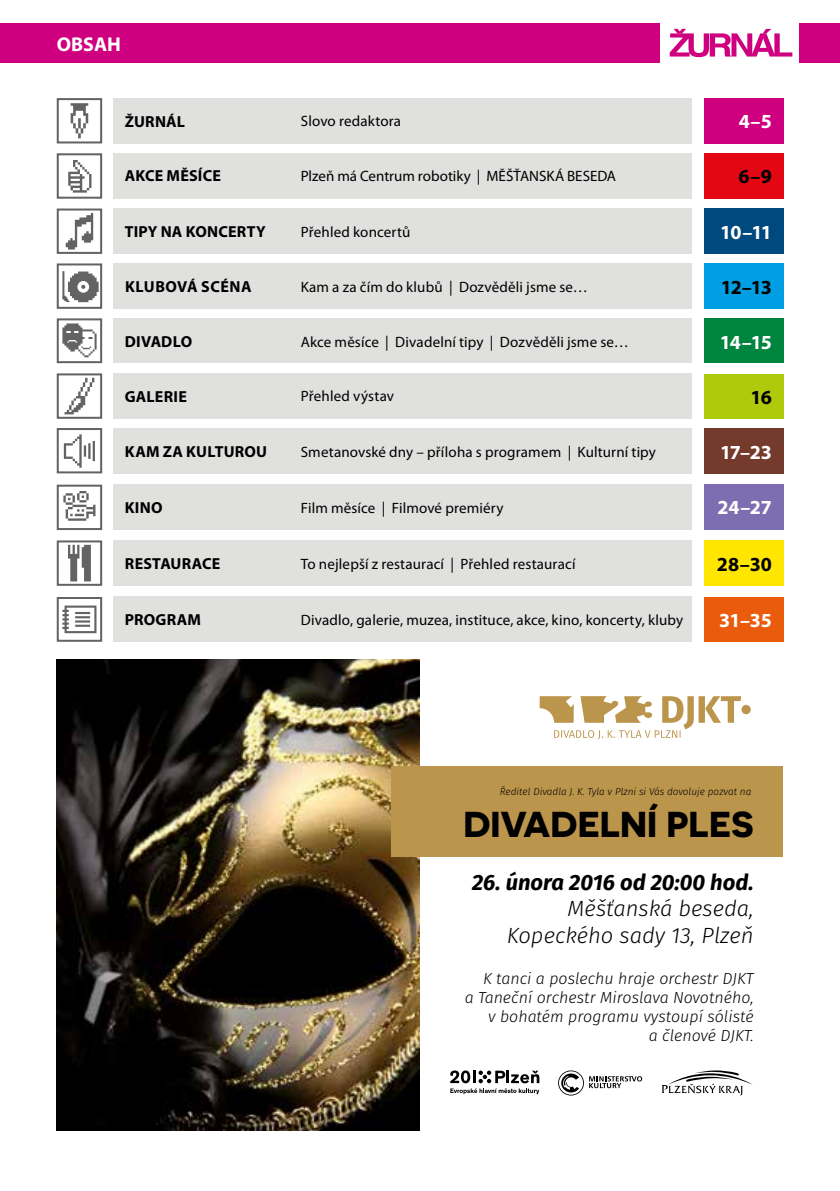
<style>
.page{position:relative;width:840px;height:1191px;background:#fff}
.page>*{position:absolute;margin:0;border:0;box-sizing:border-box;transform-origin:0 0}
.t1{font:700 36px "Novecentosanswide";color:#000}
.t2{font:italic 300 22px/26.4px "Fira Sans";color:#000;text-align:right}
.t3{font:italic 700 22px "Fira Sans";color:#000}
.t4{font:700 20px "Myriad Pro";letter-spacing:-.015em;color:#fff}
.t5{font:700 20px "Myriad Pro";letter-spacing:-.04em;color:#000}
.t6{font:italic 300 16px/19.2px "Fira Sans";color:#000;text-align:right}
.t7{font:700 16px "Myriad Pro";letter-spacing:.015em;color:#000}
.t8{font:15px "Myriad Pro";letter-spacing:.01em;color:#000}
.t9{font:italic 300 10px "Fira Sans";color:#000}
</style>
<div class="page">
<div style="left:703px;top:428px;width:79px;height:45px;background:#743a2c"></div>
<div style="left:703px;top:374px;width:79px;height:44px;background:#afca0b"></div>
<div style="left:703px;top:208px;width:79px;height:46px;background:#00497f"></div>
<div style="left:113px;top:208px;width:579px;height:46px;background:#e0e0df"></div>
<svg style="left:66px;top:213px;width:27px;height:36px"></svg>
<div style="left:57px;top:208px;width:45px;height:46px;border:2px solid #646363"></div>
<div style="left:703px;top:263px;width:79px;height:46px;background:#009fe3"></div>
<div style="left:113px;top:373px;width:579px;height:46px;background:#e0e0df"></div>
<div style="left:57px;top:373px;width:45px;height:46px;border:2px solid #646363"></div>
<svg style="left:64px;top:378px;width:30px;height:36px"></svg>
<div style="left:113px;top:263px;width:579px;height:46px;background:#e0e0df"></div>
<div style="left:57px;top:263px;width:45px;height:46px;border:2px solid #646363"></div>
<svg style="left:62px;top:271px;width:37px;height:31px"></svg>
<div style="left:113px;top:428px;width:579px;height:46px;background:#e0e0df"></div>
<div style="left:703px;top:318px;width:79px;height:45px;background:#00853e"></div>
<div style="left:113px;top:318px;width:579px;height:45px;background:#e0e0df"></div>
<div style="left:57px;top:318px;width:45px;height:45px;border:2px solid #646363"></div>
<div style="left:703px;top:153px;width:79px;height:45px;background:#e30613"></div>
<div style="left:113px;top:153px;width:579px;height:46px;background:#e0e0df"></div>
<div style="left:57px;top:153px;width:45px;height:46px;border:2px solid #646363"></div>
<div style="left:703px;top:98px;width:79px;height:45px;background:#cf007f"></div>
<div style="left:113px;top:98px;width:579px;height:45px;background:#e0e0df"></div>
<div style="left:57px;top:98px;width:45px;height:45px;border:2px solid #646363"></div>
<svg style="left:71px;top:103px;width:17px;height:35px"></svg>
<svg style="left:64px;top:434px;width:31px;height:34px"></svg>
<div style="left:57px;top:428px;width:45px;height:45px;border:2px solid #646363"></div>
<svg style="left:68px;top:160px;width:23px;height:33px"></svg>
<svg style="left:62px;top:323px;width:34px;height:34px"></svg>
<svg style="left:63px;top:491px;width:32px;height:30px"></svg>
<div style="left:703px;top:540px;width:79px;height:46px;background:#ffe600"></div>
<div style="left:113px;top:540px;width:579px;height:46px;background:#e0e0df"></div>
<div style="left:57px;top:540px;width:45px;height:46px;border:2px solid #646363"></div>
<svg style="left:68px;top:545px;width:23px;height:36px"></svg>
<div style="left:703px;top:596px;width:79px;height:45px;background:#ea5b0b"></div>
<div style="left:113px;top:596px;width:579px;height:46px;background:#e0e0df"></div>
<div style="left:57px;top:597px;width:45px;height:45px;border:2px solid #646363"></div>
<svg style="left:62px;top:605px;width:34px;height:28px"></svg>
<div style="left:703px;top:484px;width:79px;height:46px;background:#7c6eb0"></div>
<div style="left:113px;top:484px;width:579px;height:46px;background:#e0e0df"></div>
<div style="left:57px;top:484px;width:45px;height:46px;border:2px solid #646363"></div>
<img style="left:57px;top:659px;width:363px;height:471px">
<div style="left:391px;top:766px;width:391px;height:91px;background:#bb954b"></div>
<div style="left:741px;top:705px;width:9px;height:9px;background:#bb954b;border-radius:50%"></div>
<svg style="left:539px;top:696px;width:201px;height:43px"></svg>
<svg style="left:558px;top:1070px;width:83px;height:25px"></svg>
<svg style="left:662px;top:1070px;width:90px;height:25px"></svg>
<svg style="left:450px;top:1070px;width:89px;height:24px"></svg>
<div style="left:0;top:23px;width:659px;height:40px;background:#cf007f"></div>
<div style="left:799px;top:23px;width:40px;height:40px;background:#cf007f"></div>
<svg style="left:669px;top:29px;width:122px;height:28px"></svg>
<h3 class="t4" style="left:57px;top:31px;width:66px">OBSAH</h3>
<p class="t7" style="left:125px;top:111px;width:62px">ŽURNÁL</p>
<p class="t8" style="left:300px;top:112px;width:102px">Slovo redaktora</p>
<h3 class="t4" style="left:738px;top:108px;width:35px">4–5</h3>
<p class="t7" style="left:125px;top:165px;width:97px">AKCE MĚSÍCE</p>
<p class="t8" style="left:300px;top:166px;width:317px">Plzeň má Centrum robotiky | MĚŠŤANSKÁ BESEDA</p>
<h3 class="t5" style="left:738px;top:164px;width:35px">6–9</h3>
<p class="t7" style="left:125px;top:221px;width:142px">TIPY NA KONCERTY</p>
<p class="t8" style="left:300px;top:222px;width:111px">Přehled koncertů</p>
<h3 class="t4" style="left:719px;top:219px;width:53px">10–11</h3>
<p class="t7" style="left:125px;top:276px;width:128px">KLUBOVÁ SCÉNA</p>
<p class="t8" style="left:300px;top:277px;width:288px">Kam a za čím do klubů | Dozvěděli jsme se…</p>
<h3 class="t5" style="left:720px;top:274px;width:53px">12–13</h3>
<p class="t7" style="left:125px;top:331px;width:69px">DIVADLO</p>
<p class="t8" style="left:300px;top:332px;width:329px">Akce měsíce | Divadelní tipy | Dozvěděli jsme se…</p>
<h3 class="t4" style="left:719px;top:329px;width:53px">14–15</h3>
<p class="t7" style="left:125px;top:386px;width:64px">GALERIE</p>
<p class="t8" style="left:300px;top:387px;width:95px">Přehled výstav</p>
<h3 class="t5" style="left:750px;top:384px;width:23px">16</h3>
<p class="t7" style="left:125px;top:441px;width:144px">KAM ZA KULTUROU</p>
<p class="t8" style="left:300px;top:442px;width:356px">Smetanovské dny – příloha s programem | Kulturní tipy</p>
<h3 class="t4" style="left:719px;top:439px;width:53px">17–23</h3>
<p class="t7" style="left:125px;top:497px;width:39px">KINO</p>
<p class="t8" style="left:300px;top:498px;width:204px">Film měsíce | Filmové premiéry</p>
<h3 class="t4" style="left:717px;top:494px;width:56px">24–27</h3>
<p class="t7" style="left:125px;top:553px;width:97px">RESTAURACE</p>
<p class="t8" style="left:300px;top:554px;width:276px">To nejlepší z restaurací | Přehled restaurací</p>
<h3 class="t5" style="left:716px;top:551px;width:56px">28–30</h3>
<p class="t7" style="left:125px;top:609px;width:78px">PROGRAM</p>
<p class="t8" style="left:300px;top:610px;width:383px">Divadlo, galerie, muzea, instituce, akce, kino, koncerty, kluby</p>
<h3 class="t4" style="left:718px;top:607px;width:54px">31–35</h3>
<p class="t9" style="left:499px;top:784px;width:253px">Ředitel Divadla J. K. Tyla v Plzni si Vás dovoluje pozvat na</p>
<h1 class="t1" style="left:463px;top:801px;width:291px">DIVADELNÍ PLES</h1>
<h2 class="t3" style="left:472px;top:867px;width:283px">26. února 2016 od 20:00 hod.</h2>
<h2 class="t2" style="left:506px;top:897px;width:248px">Měšťanská beseda,<br>Kopeckého sady 13, Plzeň</h2>
<p class="t6" style="left:464px;top:969px;width:290px">K tanci a poslechu hraje orchestr DJKT<br>a Taneční orchestr Miroslava Novotného, v bohatém programu vystoupí sólisté<br>a členové DJKT.</p>
</div>
